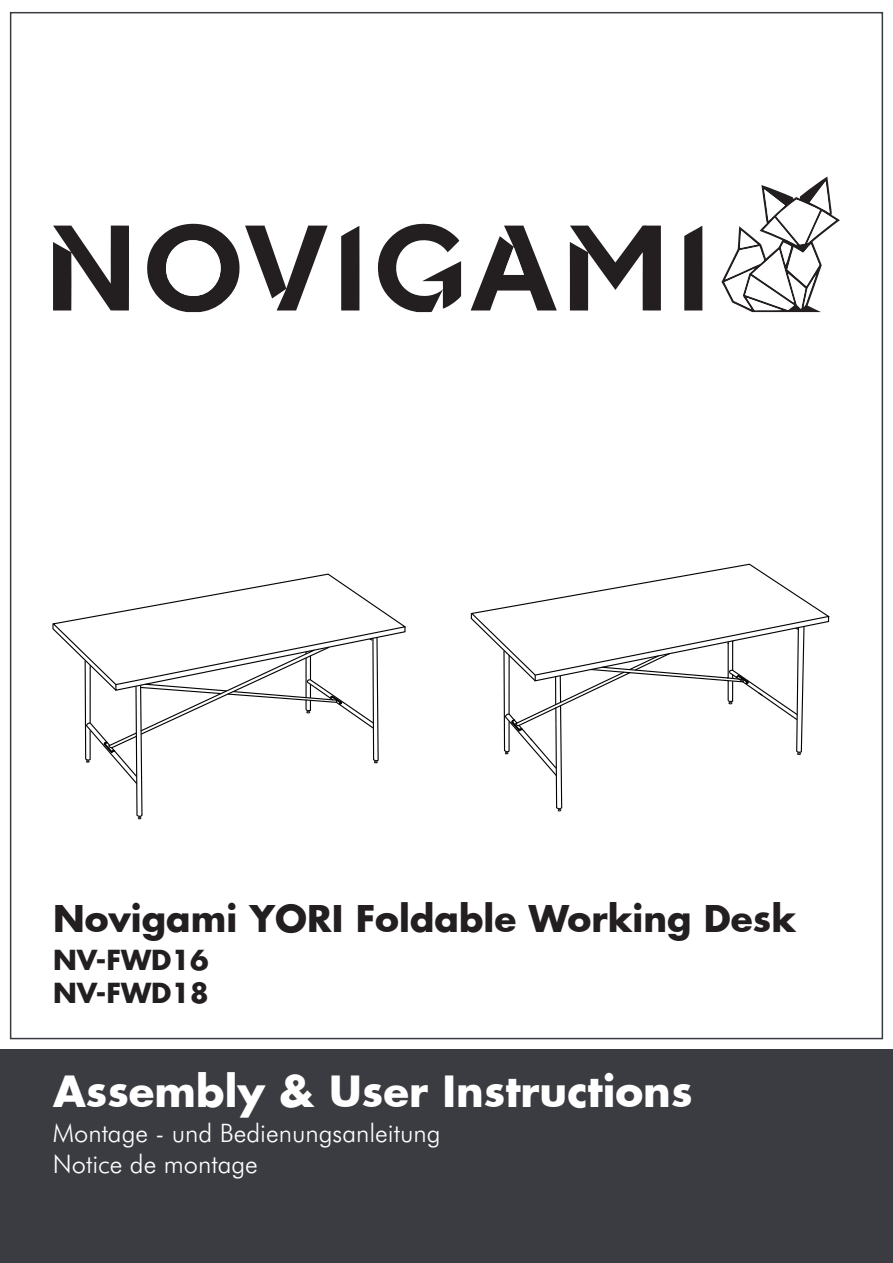
<style>
.page{position:relative;width:893px;height:1263px;background:#fff}
.page>*{position:absolute;margin:0;border:0;box-sizing:border-box;transform-origin:0 0}
.t1{font:700 42px "Futura";color:#fff}
.t2{font:700 36px "Futura";color:#231f20}
.t3{font:700 27px/32.4px "Futura";color:#231f20}
.t4{font:300 25.5px/31px "Futura BT";color:#fff}
</style>
<div class="page">
<svg style="left:378px;top:224px;width:83px;height:88px"></svg>
<svg style="left:53px;top:225px;width:76px;height:86px"></svg>
<svg style="left:570px;top:225px;width:91px;height:86px"></svg>
<svg style="left:684px;top:226px;width:18px;height:84px;background:#332f30"></svg>
<svg style="left:341px;top:226px;width:19px;height:84px;background:#373435"></svg>
<svg style="left:147px;top:224px;width:181px;height:88px"></svg>
<svg style="left:471px;top:226px;width:86px;height:84px"></svg>
<svg style="left:721px;top:177px;width:119px;height:135px"></svg>
<svg style="left:52px;top:573px;width:354px;height:247px"></svg>
<div style="left:0;top:1049px;width:893px;height:214px;background:#3b3c41"></div>
<svg style="left:470px;top:563px;width:360px;height:249px"></svg>
<h2 class="t2" style="left:53px;top:893px;width:745px">Novigami YORI Foldable Working Desk</h2>
<p class="t3" style="left:53px;top:943px;width:157px">NV-FWD16<br>NV-FWD18</p>
<h1 class="t1" style="left:53px;top:1062px;width:641px">Assembly &amp; User Instructions</h1>
<p class="t4" style="left:53px;top:1117px;width:389px">Montage - und Bedienungsanleitung<br>Notice de montage</p>
</div>
